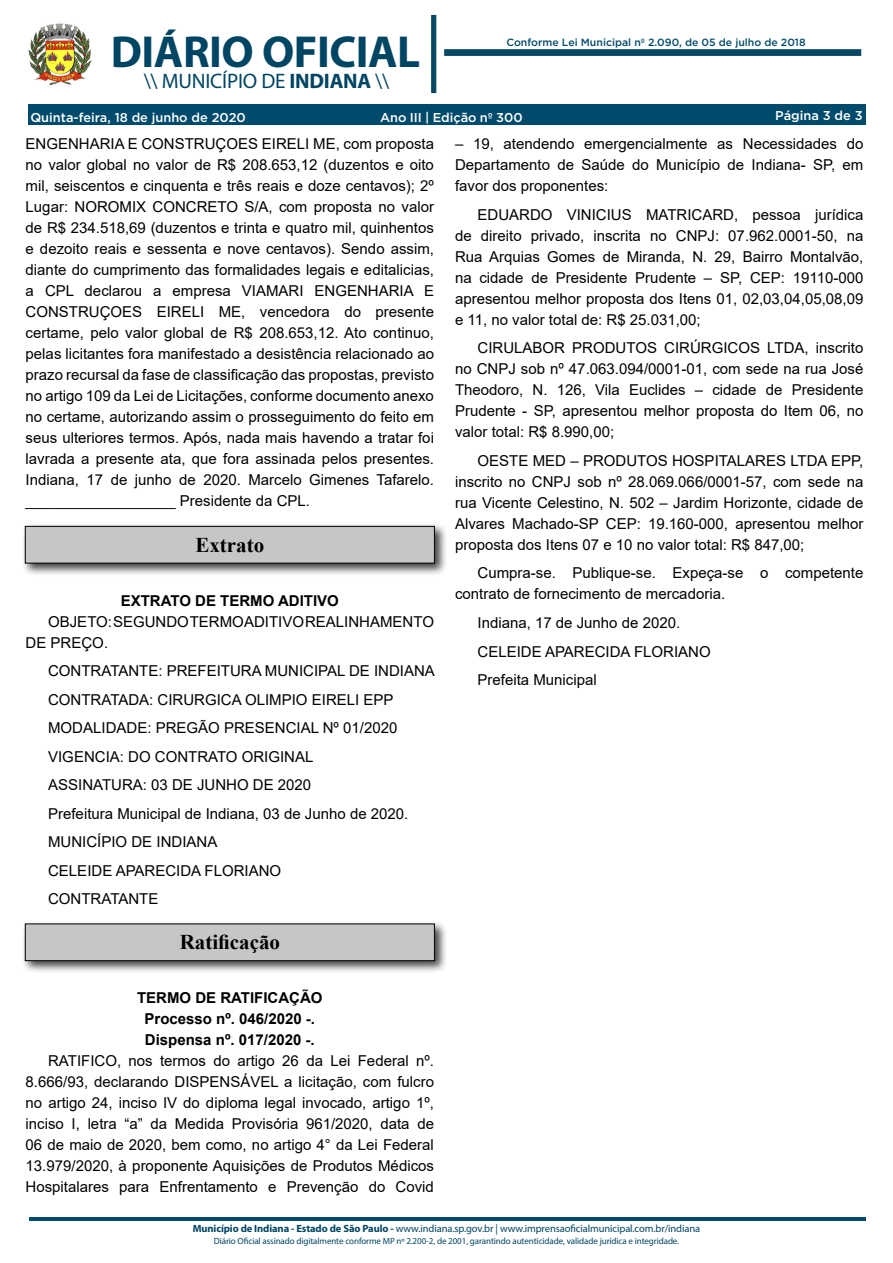
<style>
.page{position:relative;width:893px;height:1263px;background:#fff}
.page>*{position:absolute;margin:0;border:0;box-sizing:border-box;transform-origin:0 0}
.t1{font:700 45px "Myriad Pro";letter-spacing:-.01em;color:#004563}
.t2{font:21px "Myriad Pro";letter-spacing:-.01em;color:#004563}
.t3{font:700 21px "Times New Roman";color:#000}
._2_-_Corpo{font:15px/21px "Arial";color:#000;text-align:justify}
._1_-_Cabeçalho{font:700 15px "Arial";color:#000}
.t4{font:500 12.75px "Gotham";color:#fff}
.t5{font:10.5px "Myriad Pro";letter-spacing:-.01em;color:#004563}
.t6{font:500 10.5px "Gotham";color:#004b6c}
.t7{font:9px "Myriad Pro";letter-spacing:-.01em;color:#004563}
.s1{font-weight:700}
</style>
<div class="page">
<div style="left:28px;top:104px;width:837px;height:21px;background:#004b6c"></div>
<img style="left:28px;top:23px;width:64px;height:63px">
<svg style="left:431px;top:15px;width:5px;height:78px"></svg>
<svg style="left:444px;top:50px;width:417px;height:6px;background:#094965"></svg>
<hr style="left:29px;top:1218px;width:836px;height:3px;background:#004b6c">
<div style="left:21px;top:522px;width:426px;height:54px;background:#000;opacity:.75"></div>
<div style="left:25px;top:526px;width:409px;height:37px;background:#c6c6c6"></div>
<div style="left:25px;top:526px;width:410px;height:37px;border:1px solid #000"></div>
<div style="left:21px;top:920px;width:426px;height:54px;background:#000;opacity:.75"></div>
<div style="left:25px;top:924px;width:409px;height:37px;background:#c6c6c6"></div>
<div style="left:25px;top:923px;width:410px;height:38px;border:1px solid #000"></div>
<h1 class="t1" style="left:111px;top:23px;width:311px">DIÁRIO OFICIAL</h1>
<h2 class="t2" style="left:144px;top:68px;width:247px">\\ MUNICÍPIO DE <span class="s1">INDIANA</span> \\</h2>
<p class="t6" style="left:506px;top:35px;width:301px">Conforme Lei Municipal nº 2.090, de 05 de julho de 2018</p>
<p class="t4" style="left:30px;top:109px;width:217px">Quinta-feira, 18 de junho de 2020</p>
<p class="t4" style="left:380px;top:109px;width:144px">Ano III | Edição nº 300</p>
<p class="t4" style="left:775px;top:107px;width:89px">Página 3 de 3</p>
<p class="_2_-_Corpo" style="left:26px;top:134px;width:410px">ENGENHARIA E CONSTRUÇOES EIRELI ME, com proposta no valor global no valor de R$ 208.653,12 (duzentos e oito mil, seiscentos e cinquenta e três reais e doze centavos); 2º Lugar: NOROMIX CONCRETO S/A, com proposta no valor de R$ 234.518,69 (duzentos e trinta e quatro mil, quinhentos e dezoito reais e sessenta e nove centavos). Sendo assim, diante do cumprimento das formalidades legais e editalicias, a CPL declarou a empresa VIAMARI ENGENHARIA E CONSTRUÇOES EIRELI ME, vencedora do presente certame, pelo valor global de R$ 208.653,12. Ato continuo, pelas licitantes fora manifestado a desistência relacionado ao prazo recursal da fase de classificação das propostas, previsto no artigo 109 da Lei de Licitações, conforme documento anexo no certame, autorizando assim o prosseguimento do feito em seus ulteriores termos. Após, nada mais havendo a tratar foi lavrada a presente ata, que fora assinada pelos presentes.<br>Indiana, 17 de junho de 2020. Marcelo Gimenes Tafarelo. __________________ Presidente da CPL.</p>
<p class="t3" style="left:195px;top:530px;width:70px">Extrato</p>
<p class="_2_-_Corpo" style="left:455px;top:134px;width:410px">– 19, atendendo emergencialmente as Necessidades do Departamento de Saúde do Município de Indiana- SP, em favor dos proponentes:</p>
<p class="_2_-_Corpo" style="left:455px;top:204px;width:410px;text-indent:22px">EDUARDO VINICIUS MATRICARD, pessoa jurídica de direito privado, inscrita no CNPJ: 07.962.0001-50, na Rua Arquias Gomes de Miranda, N. 29, Bairro Montalvão, na cidade de Presidente Prudente – SP, CEP: 19110-000 apresentou melhor proposta dos Itens 01, 02,03,04,05,08,09 e 11, no valor total de: R$ 25.031,00;</p>
<p class="_2_-_Corpo" style="left:455px;top:338px;width:410px;text-indent:22px">CIRULABOR PRODUTOS CIRÚRGICOS LTDA, inscrito no CNPJ sob nº 47.063.094/0001-01, com sede na rua José Theodoro, N. 126, Vila Euclides – cidade de Presidente Prudente - SP, apresentou melhor proposta do Item 06, no valor total: R$ 8.990,00;</p>
<p class="_2_-_Corpo" style="left:455px;top:450px;width:410px;text-indent:22px">OESTE MED – PRODUTOS HOSPITALARES LTDA EPP, inscrito no CNPJ sob nº 28.069.066/0001-57, com sede na rua Vicente Celestino, N. 502 – Jardim Horizonte, cidade de Alvares Machado-SP CEP: 19.160-000, apresentou melhor proposta dos Itens 07 e 10 no valor total: R$ 847,00;</p>
<p class="_2_-_Corpo" style="left:455px;top:563px;width:410px;text-indent:22px">Cumpra-se. Publique-se. Expeça-se o competente contrato de fornecimento de mercadoria.</p>
<p class="_2_-_Corpo" style="left:477px;top:612px;width:204px">Indiana, 17 de Junho de 2020.</p>
<p class="_2_-_Corpo" style="left:477px;top:641px;width:235px">CELEIDE APARECIDA FLORIANO</p>
<p class="_2_-_Corpo" style="left:477px;top:669px;width:121px">Prefeita Municipal</p>
<p class="_1_-_Cabeçalho" style="left:121px;top:590px;width:220px">EXTRATO DE TERMO ADITIVO</p>
<p class="_2_-_Corpo" style="left:26px;top:611px;width:410px;text-indent:23px">OBJETO: SEGUNDO TERMO ADITIVO REALINHAMENTO<br>DE PREÇO.</p>
<p class="_2_-_Corpo" style="left:48px;top:660px;width:388px">CONTRATANTE: PREFEITURA MUNICIPAL DE INDIANA</p>
<p class="_2_-_Corpo" style="left:48px;top:689px;width:347px">CONTRATADA: CIRURGICA OLIMPIO EIRELI EPP</p>
<p class="_2_-_Corpo" style="left:48px;top:717px;width:351px">MODALIDADE: PREGÃO PRESENCIAL Nº 01/2020</p>
<p class="_2_-_Corpo" style="left:48px;top:746px;width:267px">VIGENCIA: DO CONTRATO ORIGINAL</p>
<p class="_2_-_Corpo" style="left:48px;top:774px;width:265px">ASSINATURA: 03 DE JUNHO DE 2020</p>
<p class="_2_-_Corpo" style="left:48px;top:803px;width:362px">Prefeitura Municipal de Indiana, 03 de Junho de 2020.</p>
<p class="_2_-_Corpo" style="left:48px;top:831px;width:171px">MUNICÍPIO DE INDIANA</p>
<p class="_2_-_Corpo" style="left:48px;top:860px;width:235px">CELEIDE APARECIDA FLORIANO</p>
<p class="_2_-_Corpo" style="left:48px;top:888px;width:112px">CONTRATANTE</p>
<p class="t3" style="left:180px;top:927px;width:102px">Ratificação</p>
<p class="_1_-_Cabeçalho" style="left:137px;top:987px;width:187px">TERMO DE RATIFICAÇÃO</p>
<p class="_1_-_Cabeçalho" style="left:145px;top:1008px;width:172px">Processo nº. 046/2020 -.</p>
<p class="_1_-_Cabeçalho" style="left:145px;top:1029px;width:171px">Dispensa nº. 017/2020 -.</p>
<p class="_2_-_Corpo" style="left:26px;top:1050px;width:410px;text-indent:23px">RATIFICO, nos termos do artigo 26 da Lei Federal nº.<br>8.666/93, declarando DISPENSÁVEL a licitação, com fulcro no artigo 24, inciso IV do diploma legal invocado, artigo 1º, inciso I, letra “a” da Medida Provisória 961/2020, data de 06 de maio de 2020, bem como, no artigo 4° da Lei Federal 13.979/2020, à proponente Aquisições de Produtos Médicos Hospitalares para Enfrentamento e Prevenção do Covid</p>
<p class="t5" style="left:193px;top:1222px;width:509px"><span class="s1">Município de Indiana - Estado de São Paulo -</span> www.indiana.sp.gov.br | www.imprensaoficialmunicipal.com.br/indiana</p>
<p class="t7" style="left:214px;top:1236px;width:467px">Diário Oficial assinado digitalmente conforme MP nº 2.200-2, de 2001, garantindo autenticidade, validade jurídica e integridade.</p>
</div>
